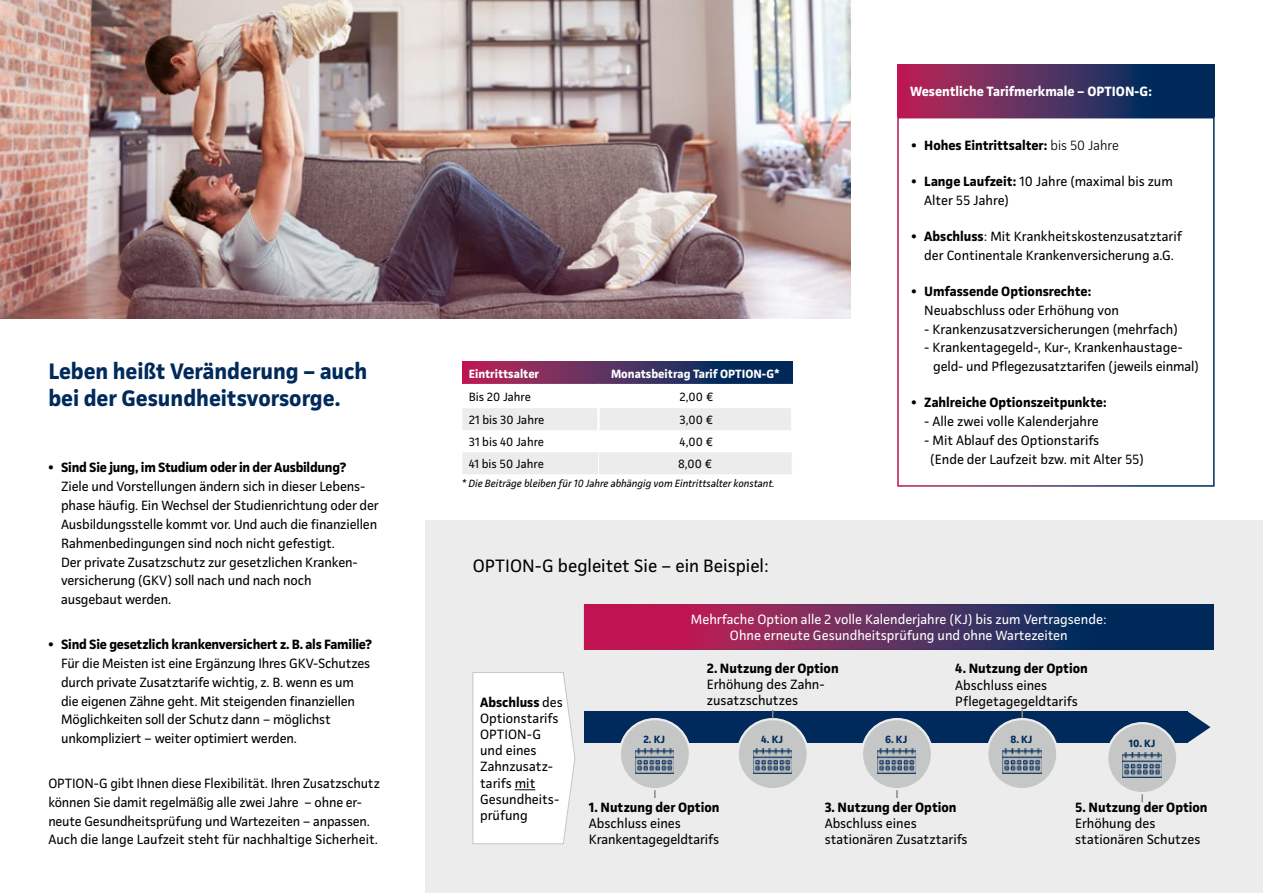
<style>
.page{position:relative;width:1263px;height:893px;background:#fff}
.page>*{position:absolute;margin:0;border:0;box-sizing:border-box;transform-origin:0 0}
.t1{font:700 22.5px/27px "Continentale Pro";color:#002a5b}
.t2{font:18px "Continentale Pro";color:#000}
.t3{font:13.5px/18.9px "Continentale Pro";letter-spacing:-.01em;color:#000}
.t4{font:700 13.5px "Continentale Pro";color:#000}
.t5{font:13.5px/16.2px "Continentale Pro";color:#fff;text-align:center}
.t6{font:700 13.5px "Continentale Pro";color:#fff}
.t7{font:12px "Continentale Pro";color:#000}
.t8{font:700 12px "Continentale Pro";color:#fff}
.t9{font:italic 10.5px "Continentale Pro";color:#000}
.t10{font:700 10.5px "Continentale Pro";letter-spacing:.015em;color:#002a5b}
.s1{font-weight:300}
.s2{font-weight:700}
</style>
<div class="page">
<img style="left:0;top:0;width:850px;height:319px">
<div style="left:425px;top:521px;width:838px;height:372px;background:#ececec"></div>
<div style="left:584px;top:712px;width:604px;height:31px;background:#002a5b"></div>
<svg style="left:1188px;top:712px;width:22px;height:31px"></svg>
<svg style="left:897px;top:65px;width:317px;height:52px;background:#4e2c5d"></svg>
<div style="left:897px;top:117px;width:317px;height:370px;border:2px solid #fff"></div>
<div style="left:462px;top:362px;width:136px;height:22px;background:linear-gradient(to right,#bf1c53,#613864)"></div>
<svg style="left:598px;top:362px;width:194px;height:22px;background:#222f5e"></svg>
<svg style="left:462px;top:408px;width:330px;height:66px"></svg>
<hr style="left:597px;top:408px;width:3px;height:22px;background:#fff">
<hr style="left:791px;top:408px;width:2px;height:22px;background:#fff">
<hr style="left:597px;top:430px;width:3px;height:22px;background:#fff">
<hr style="left:791px;top:430px;width:2px;height:22px;background:#fff">
<svg style="left:472px;top:672px;width:103px;height:172px;background:#fbfcfc"></svg>
<svg style="left:586px;top:606px;width:626px;height:41px;background:#5d285b"></svg>
<div style="left:738px;top:719px;width:70px;height:70px;background:#c5c6c6;border-radius:50%"></div>
<div style="left:737px;top:718px;width:72px;height:72px;border:2px solid #ececec;border-radius:50%"></div>
<img style="left:753px;top:748px;width:38px;height:25px">
<svg style="left:654px;top:790px;width:2px;height:8px"></svg>
<div style="left:620px;top:719px;width:70px;height:70px;background:#c5c6c6;border-radius:50%"></div>
<div style="left:619px;top:718px;width:72px;height:72px;border:2px solid #ececec;border-radius:50%"></div>
<img style="left:635px;top:748px;width:39px;height:25px">
<svg style="left:896px;top:790px;width:2px;height:8px"></svg>
<div style="left:862px;top:719px;width:70px;height:70px;background:#c5c6c6;border-radius:50%"></div>
<div style="left:861px;top:718px;width:72px;height:72px;border:2px solid #ececec;border-radius:50%"></div>
<img style="left:877px;top:748px;width:39px;height:25px">
<svg style="left:1021px;top:710px;width:2px;height:8px"></svg>
<div style="left:987px;top:719px;width:70px;height:70px;background:#c5c6c6;border-radius:50%"></div>
<div style="left:986px;top:718px;width:72px;height:72px;border:2px solid #ececec;border-radius:50%"></div>
<img style="left:1003px;top:748px;width:38px;height:25px">
<svg style="left:1141px;top:794px;width:2px;height:8px"></svg>
<div style="left:1107px;top:723px;width:70px;height:70px;background:#c5c6c6;border-radius:50%"></div>
<div style="left:1106px;top:722px;width:72px;height:72px;border:2px solid #ececec;border-radius:50%"></div>
<img style="left:1123px;top:752px;width:38px;height:26px">
<h1 class="t1" style="left:48px;top:358px;width:321px">Leben heißt Veränderung – auch bei der Gesundheitsvorsorge.</h1>
<p class="t4" style="left:48px;top:459px;width:299px">• Sind Sie jung, im Studium oder in der Ausbildung?</p>
<p class="t3" style="left:61px;top:477px;width:319px">Ziele und Vorstellungen ändern sich in dieser Lebens&shy;phase häufig. Ein Wechsel der Studienrichtung oder der Ausbildungsstelle kommt vor. Und auch die finanziellen Rahmenbedingungen sind noch nicht gefestigt.<br>Der private Zusatzschutz zur gesetzlichen Kranken&shy;versicherung (GKV) soll nach und nach noch<br>ausgebaut werden.</p>
<p class="t4" style="left:48px;top:636px;width:325px">• Sind Sie gesetzlich krankenversichert z. B. als Familie?</p>
<p class="t3" style="left:61px;top:653px;width:311px">Für die Meisten ist eine Ergänzung Ihres GKV-Schutzes durch private Zusatztarife wichtig, z. B. wenn es um die eigenen Zähne geht. Mit steigenden finanziellen Möglichkeiten soll der Schutz dann – möglichst unkompliziert – weiter optimiert werden.</p>
<p class="t3" style="left:48px;top:773px;width:333px">OPTION-G gibt Ihnen diese Flexibilität. Ihren Zusatzschutz können Sie damit regelmäßig alle zwei Jahre – ohne er&shy;neute Gesundheitsprüfung und Wartezeiten – anpassen.<br>Auch die lange Laufzeit steht für nachhaltige Sicherheit.</p>
<p class="t8" style="left:469px;top:366px;width:72px">Eintrittsalter</p>
<p class="t8" style="left:611px;top:366px;width:170px">Monatsbeitrag Tarif OPTION-G*</p>
<p class="t7" style="left:469px;top:389px;width:64px">Bis 20 Jahre</p>
<p class="t7" style="left:679px;top:389px;width:36px">2,00 €</p>
<p class="t7" style="left:469px;top:413px;width:77px">21 bis 30 Jahre</p>
<p class="t7" style="left:680px;top:413px;width:36px">3,00 €</p>
<p class="t7" style="left:469px;top:435px;width:77px">31 bis 40 Jahre</p>
<p class="t7" style="left:680px;top:435px;width:36px">4,00 €</p>
<p class="t7" style="left:469px;top:457px;width:77px">41 bis 50 Jahre</p>
<p class="t7" style="left:678px;top:457px;width:36px">8,00 €</p>
<p class="t9" style="left:461px;top:477px;width:315px">* Die Beiträge bleiben für 10 Jahre abhängig vom Eintrittsalter konstant.</p>
<h2 class="t2" style="left:473px;top:555px;width:298px">OPTION-G begleitet Sie – ein Beispiel:</h2>
<p class="t6" style="left:910px;top:83px;width:244px">Wesentliche Tarifmerkmale – OPTION-G:</p>
<p class="t4" style="left:911px;top:137px;width:209px">• Hohes Eintrittsalter: <span class="s1">bis 50 Jahre</span></p>
<p class="t3" style="left:924px;top:172px;width:250px;text-indent:-13px"><span class="s2">• Lange Laufzeit:</span> 10 Jahre (maximal bis zum<br>Alter 55 Jahre)</p>
<p class="t3" style="left:911px;top:227px;width:272px;text-align:center"><span class="s2">• Abschluss</span>: Mit Krankheitskostenzusatztarif der Continentale Krankenversicherung a.G.</p>
<p class="t4" style="left:911px;top:283px;width:182px">• Umfassende Optionsrechte:</p>
<p class="t3" style="left:924px;top:300px;width:196px">Neuabschluss oder Erhöhung von</p>
<p class="t3" style="left:924px;top:319px;width:255px">- Krankenzusatzversicherungen (mehrfach)</p>
<p class="t3" style="left:933px;top:338px;width:267px;text-indent:-9px">- Krankentagegeld-, Kur-, Krankenhaustage&shy;geld- und Pflegezusatztarifen (jeweils einmal)</p>
<p class="t4" style="left:911px;top:394px;width:197px">• Zahlreiche Optionszeitpunkte:</p>
<p class="t3" style="left:924px;top:412px;width:176px">- Alle zwei volle Kalenderjahre</p>
<p class="t3" style="left:930px;top:431px;width:215px;text-indent:-6px">- Mit Ablauf des Optionstarifs<br>(Ende der Laufzeit bzw. mit Alter 55)</p>
<p class="t3" style="left:480px;top:694px;width:84px;line-height:16.2px"><span class="s2">Abschluss</span> des<br>Optionstarifs<br>OPTION-G und eines<br>Zahnzusatz&shy;tarifs mit<br>Gesundheits&shy;prüfung</p>
<p class="t10" style="left:643px;top:732px;width:23px">2. KJ</p>
<p class="t5" style="left:691px;top:611px;width:417px">Mehrfache Option alle 2 volle Kalenderjahre (KJ) bis zum Vertragsende:<br>Ohne erneute Gesundheitsprüfung und ohne Wartezeiten</p>
<p class="t4" style="left:707px;top:660px;width:133px">2. Nutzung der Option</p>
<p class="t3" style="left:707px;top:676px;width:119px;line-height:16.2px">Erhöhung des Zahn&shy;zusatzschutzes</p>
<p class="t10" style="left:761px;top:732px;width:24px">4. KJ</p>
<p class="t4" style="left:955px;top:660px;width:134px">4. Nutzung der Option</p>
<p class="t3" style="left:955px;top:677px;width:124px;line-height:16.2px">Abschluss eines<br>Pflegetagegeldtarifs</p>
<p class="t10" style="left:1010px;top:732px;width:24px">8. KJ</p>
<p class="t10" style="left:885px;top:732px;width:24px">6. KJ</p>
<p class="t10" style="left:1129px;top:736px;width:28px">10. KJ</p>
<p class="t4" style="left:589px;top:799px;width:132px">1. Nutzung der Option</p>
<p class="t3" style="left:589px;top:815px;width:132px;line-height:16.2px">Abschluss eines<br>Krankentagegeldtarifs</p>
<p class="t4" style="left:825px;top:799px;width:133px">3. Nutzung der Option</p>
<p class="t3" style="left:825px;top:815px;width:144px;line-height:16.2px">Abschluss eines stationären Zusatztarifs</p>
<p class="t4" style="left:1075px;top:799px;width:134px">5. Nutzung der Option</p>
<p class="t3" style="left:1075px;top:815px;width:127px;line-height:16.2px">Erhöhung des stationären Schutzes</p>
</div>
